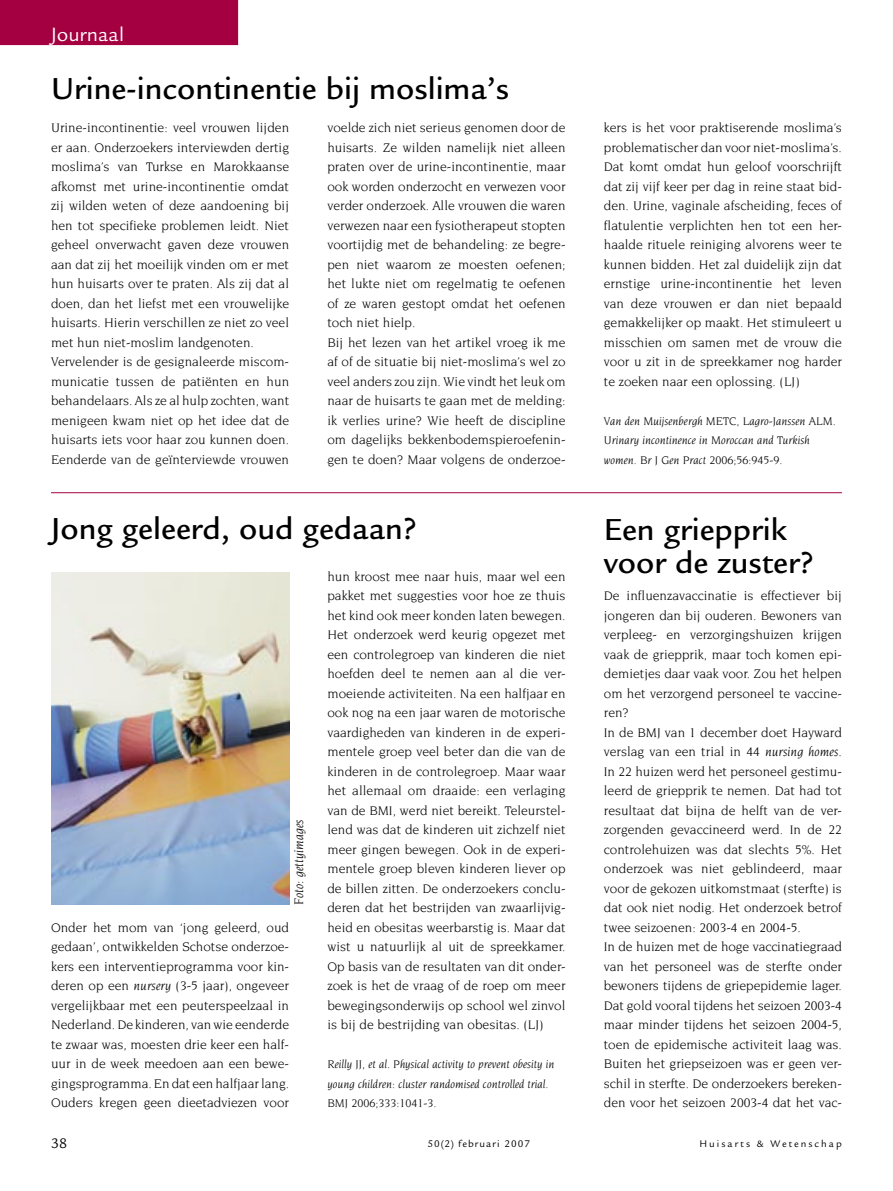
<style>
.page{position:relative;width:893px;height:1191px;background:#fff}
.page>*{position:absolute;margin:0;border:0;box-sizing:border-box;transform-origin:0 0}
.Artikelkop{font:500 33px/33px "Legacy Sans";color:#000}
.Rubriekskop{font:21px "Legacy Sans";color:#fff}
.t1{font:15px "Legacy Sans";color:#000}
.t2{font:13.5px/19.5px "Novarese";color:#000;text-align:justify}
.Bijschrift_figuur{font:italic 13.5px "Novarese";color:#000}
.Literatuurlijst{font:italic 12px/19.5px "Novarese";color:#000}
.t3{font:10.5px "Legacy Sans";letter-spacing:.19em;color:#000}
.t4{font:10.5px "Legacy Sans";letter-spacing:.1em;color:#000}
.s1{font-style:italic}
</style>
<div class="page">
<div style="left:0;top:0;width:238px;height:45px;background:#a40041"></div>
<hr style="left:51px;top:492px;width:791px;height:1px;background:#a40041">
<img style="left:51px;top:572px;width:238px;height:332px">
<p class="Rubriekskop" style="left:51px;top:22px;width:75px">Journaal</p>
<p class="Artikelkop" style="left:51px;top:72px;width:460px">Urine-incontinentie bij moslima’s</p>
<p class="t2" style="left:51px;top:118px;width:240px">Urine-incontinentie: veel vrouwen lijden er aan. Onderzoekers interviewden dertig moslima’s van Turkse en Marokkaanse afkomst met urine-incontinentie omdat zij wilden weten of deze aandoening bij hen tot specifieke problemen leidt. Niet geheel onverwacht gaven deze vrouwen aan dat zij het moeilijk vinden om er met hun huisarts over te praten. Als zij dat al doen, dan het liefst met een vrouwelijke huisarts. Hierin verschillen ze niet zo veel met hun niet-moslim landgenoten.</p>
<p class="t2" style="left:51px;top:352px;width:240px">Vervelender is de gesignaleerde miscom&shy;municatie tussen de patiënten en hun behandelaars. Als ze al hulp zochten, want menigeen kwam niet op het idee dat de huisarts iets voor haar zou kunnen doen.<br>Eenderde van de geïnterviewde vrouwen</p>
<p class="t2" style="left:327px;top:118px;width:240px">voelde zich niet serieus genomen door de huisarts. Ze wilden namelijk niet alleen praten over de urine-incontinentie, maar ook worden onderzocht en verwezen voor verder onderzoek. Alle vrouwen die waren verwezen naar een fysiotherapeut stopten voortijdig met de behandeling: ze begre&shy;pen niet waarom ze moesten oefenen; het lukte niet om regelmatig te oefenen of ze waren gestopt omdat het oefenen toch niet hielp.</p>
<p class="t2" style="left:327px;top:332px;width:240px">Bij het lezen van het artikel vroeg ik me af of de situatie bij niet-moslima’s wel zo veel anders zou zijn. Wie vindt het leuk om naar de huisarts te gaan met de melding: ik verlies urine? Wie heeft de discipline om dagelijks bekkenbodemspieroefenin&shy;gen te doen? Maar volgens de onderzoe-</p>
<p class="Artikelkop" style="left:51px;top:513px;width:367px">Jong geleerd, oud gedaan?</p>
<p class="Bijschrift_figuur" style="left:291px;top:905px;width:87px;rotate:-90deg">Foto: gettyimages</p>
<p class="t2" style="left:51px;top:917px;width:240px">Onder het mom van ‘jong geleerd, oud gedaan’, ontwikkelden Schotse onderzoe&shy;kers een interventieprogramma voor kin&shy;deren op een <span class="s1">nursery</span> (3-5 jaar), ongeveer vergelijkbaar met een peuterspeelzaal in Nederland. De kinderen, van wie eenderde te zwaar was, moesten drie keer een half&shy;uur in de week meedoen aan een bewe&shy;gingsprogramma. En dat een halfjaar lang.<br>Ouders kregen geen dieetadviezen voor</p>
<p class="t2" style="left:327px;top:566px;width:240px">hun kroost mee naar huis, maar wel een pakket met suggesties voor hoe ze thuis het kind ook meer konden laten bewegen.<br>Het onderzoek werd keurig opgezet met een controlegroep van kinderen die niet hoefden deel te nemen aan al die ver&shy;moeiende activiteiten. Na een halfjaar en ook nog na een jaar waren de motorische vaardigheden van kinderen in de experi&shy;mentele groep veel beter dan die van de kinderen in de controlegroep. Maar waar het allemaal om draaide: een verlaging van de BMI, werd niet bereikt. Teleurstel&shy;lend was dat de kinderen uit zichzelf niet meer gingen bewegen. Ook in de experi&shy;mentele groep bleven kinderen liever op de billen zitten. De onderzoekers conclu&shy;deren dat het bestrijden van zwaarlijvig&shy;heid en obesitas weerbarstig is. Maar dat wist u natuurlijk al uit de spreekkamer.<br>Op basis van de resultaten van dit onder&shy;zoek is het de vraag of de roep om meer bewegingsonderwijs op school wel zinvol is bij de bestrijding van obesitas. (LJ)</p>
<p class="Literatuurlijst" style="left:327px;top:1054px;width:229px">Reilly JJ, et al. Physical activity to prevent obesity in young children: cluster randomised controlled trial.<br>BMJ 2006;333:1041-3.</p>
<p class="t2" style="left:604px;top:118px;width:240px">kers is het voor praktiserende moslima’s problematischer dan voor niet-moslima’s.<br>Dat komt omdat hun geloof voorschrijft dat zij vijf keer per dag in reine staat bid&shy;den. Urine, vaginale afscheiding, feces of flatulentie verplichten hen tot een her&shy;haalde rituele reiniging alvorens weer te kunnen bidden. Het zal duidelijk zijn dat ernstige urine-incontinentie het leven van deze vrouwen er dan niet bepaald gemakkelijker op maakt. Het stimuleert u misschien om samen met de vrouw die voor u zit in de spreekkamer nog harder te zoeken naar een oplossing. (LJ)</p>
<p class="Literatuurlijst" style="left:604px;top:411px;width:234px">Van den Muijsenbergh METC, Lagro-Janssen ALM.<br>Urinary incontinence in Moroccan and Turkish women. Br J Gen Pract 2006;56:945-9.</p>
<p class="Artikelkop" style="left:604px;top:513px;width:212px">Een griepprik voor de zuster?</p>
<p class="t2" style="left:604px;top:586px;width:240px">De influenzavaccinatie is effectiever bij jongeren dan bij ouderen. Bewoners van verpleeg- en verzorgingshuizen krijgen vaak de griepprik, maar toch komen epi&shy;demietjes daar vaak voor. Zou het helpen om het verzorgend personeel te vaccine&shy;ren?</p>
<p class="t2" style="left:604px;top:722px;width:240px">In de BMJ van 1 december doet Hayward verslag van een trial in 44 <span class="s1">nursing homes</span>.<br>In 22 huizen werd het personeel gestimu&shy;leerd de griepprik te nemen. Dat had tot resultaat dat bijna de helft van de ver&shy;zorgenden gevaccineerd werd. In de 22 controlehuizen was dat slechts 5%. Het onderzoek was niet geblindeerd, maar voor de gekozen uitkomstmaat (sterfte) is dat ook niet nodig. Het onderzoek betrof twee seizoenen: 2003-4 en 2004-5.</p>
<p class="t2" style="left:604px;top:937px;width:240px">In de huizen met de hoge vaccinatiegraad van het personeel was de sterfte onder bewoners tijdens de griepepidemie lager.<br>Dat gold vooral tijdens het seizoen 2003-4 maar minder tijdens het seizoen 2004-5, toen de epidemische activiteit laag was.<br>Buiten het griepseizoen was er geen ver&shy;schil in sterfte. De onderzoekers bereken&shy;den voor het seizoen 2003-4 dat het vac-</p>
<p class="t1" style="left:51px;top:1134px;width:18px">38</p>
<p class="t4" style="left:427px;top:1138px;width:104px">50(2) februari 2007</p>
<p class="t3" style="left:699px;top:1138px;width:144px">Huisarts &amp; Wetenschap</p>
</div>
